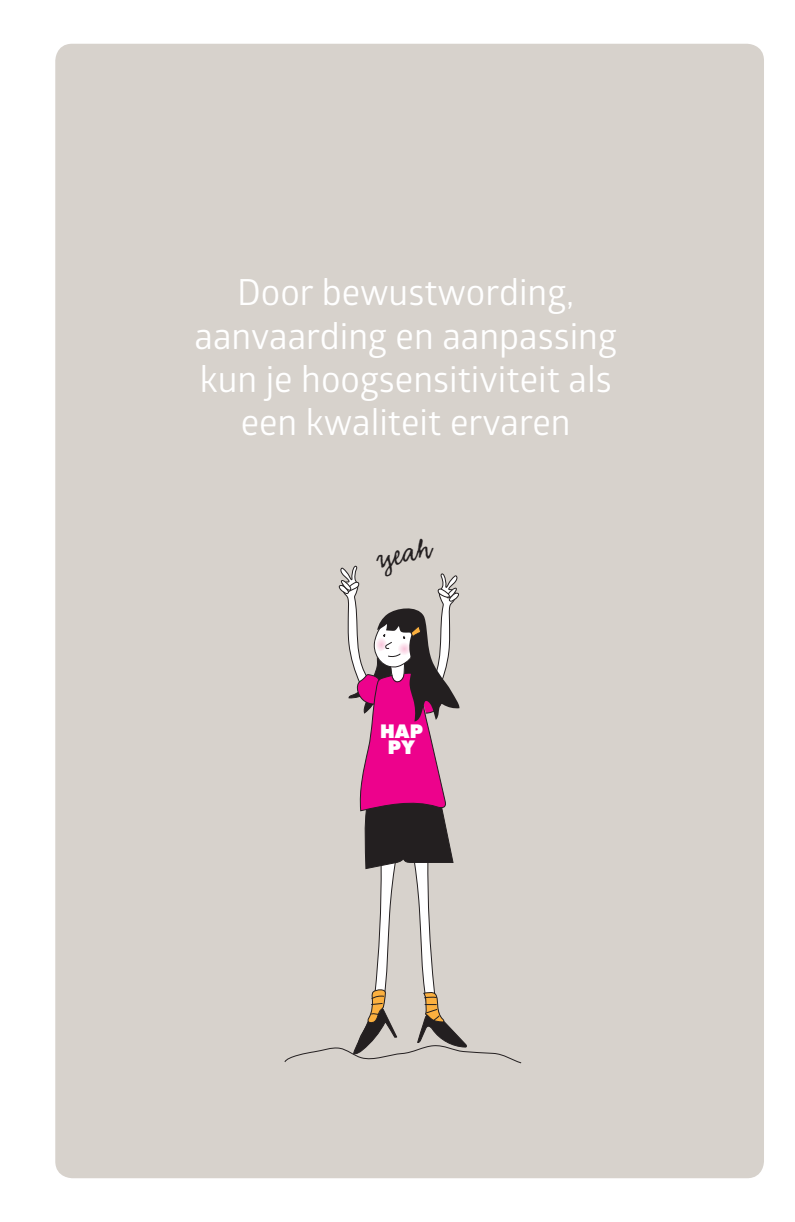
<style>
.page{position:relative;width:795px;height:1222px;background:#fff}
.page>*{position:absolute;margin:0;border:0;box-sizing:border-box;transform-origin:0 0}
.t1{font:36px/43.2px "Glober";color:#fff;text-align:center}
.t2{font:32px "Emmascript MVB Std";color:#231f20}
.t3{font:800 18px/16px "Futura";color:#fff;text-align:center}
</style>
<div class="page">
<div style="left:55px;top:44px;width:709px;height:1134px;background:#d7d2cc;border-radius:17px"></div>
<svg style="left:284px;top:565px;width:238px;height:499px"></svg>
<p class="t1" style="left:195px;top:269px;width:424px">Door bewustwording, aanvaarding en aanpassing kun je hoogsensitiviteit als een kwaliteit ervaren</p>
<p class="t2" style="left:372px;top:541px;width:58px;rotate:-12deg">yeah</p>
<p class="t3" style="left:380px;top:723px;width:44px">HAP<br>PY</p>
</div>
